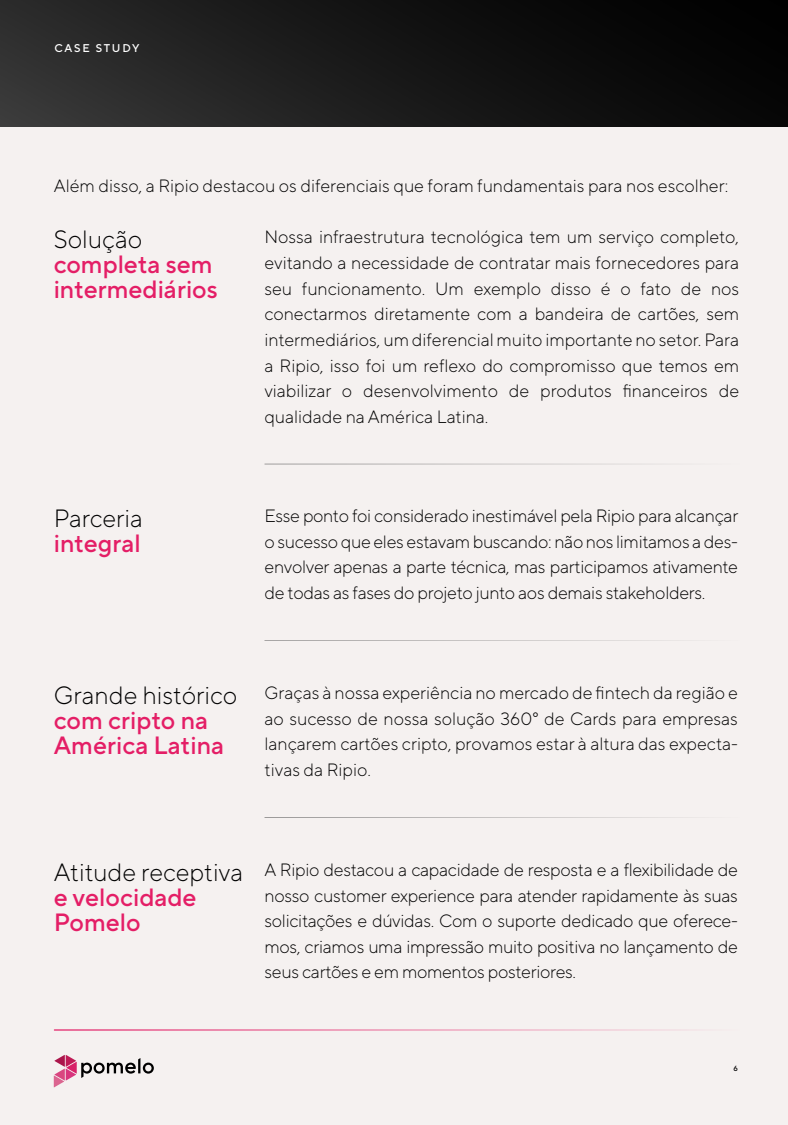
<style>
.page{position:relative;width:788px;height:1125px;background:#f5f1f0}
.page>*{position:absolute;margin:0;border:0;box-sizing:border-box;transform-origin:0 0}
.t1{font:500 25px/25px "TT Norms Pro";color:#e41e66}
.t2{font:300 25px "TT Norms Pro";color:#000}
.t3{font:300 17.81px/25.6px "TT Norms Pro";color:#000;text-align:justify}
.t4{font:500 11.25px "TT Norms Pro";letter-spacing:.16em;color:#fff}
.t5{font:500 7.5px "TT Norms Pro";color:#000}
</style>
<div class="page">
<div style="left:0;top:0;width:788px;height:127px;background:linear-gradient(to right,#313131,#000)"></div>
<svg style="left:54px;top:1055px;width:100px;height:32px"></svg>
<hr style="left:54px;top:1029px;width:685px;height:2px;background:#fff">
<hr style="left:265px;top:464px;width:474px;height:1px;background:#fff">
<hr style="left:265px;top:640px;width:474px;height:1px;background:#fff">
<hr style="left:265px;top:817px;width:474px;height:1px;background:#fff">
<p class="t4" style="left:54px;top:40px;width:87px">CASE STUDY</p>
<p class="t3" style="left:54px;top:172px;width:676px">Além disso, a Ripio destacou os diferenciais que foram fundamentais para nos escolher:</p>
<h1 class="t2" style="left:54px;top:224px;width:90px">Solução</h1>
<h1 class="t1" style="left:54px;top:251px;width:165px">completa sem intermediários</h1>
<p class="t3" style="left:264px;top:224px;width:476px">Nossa infraestrutura tecnológica tem um serviço completo, evitando a necessidade de contratar mais fornecedores para seu funcionamento. Um exemplo disso é o fato de nos conectarmos diretamente com a bandeira de cartões, sem intermediários, um diferencial muito importante no setor. Para a Ripio, isso foi um reflexo do compromisso que temos em viabilizar o desenvolvimento de produtos financeiros de qualidade na América Latina.</p>
<h1 class="t2" style="left:54px;top:502px;width:91px">Parceria</h1>
<h1 class="t1" style="left:54px;top:530px;width:88px">integral</h1>
<p class="t3" style="left:264px;top:503px;width:475px">Esse ponto foi considerado inestimável pela Ripio para alcançar o sucesso que eles estavam buscando: não nos limitamos a des&shy;envolver apenas a parte técnica, mas participamos ativamente de todas as fases do projeto junto aos demais stakeholders.</p>
<h1 class="t2" style="left:54px;top:679px;width:185px">Grande histórico</h1>
<h1 class="t1" style="left:54px;top:707px;width:172px">com cripto na<br>América Latina</h1>
<p class="t3" style="left:264px;top:679px;width:475px">Graças à nossa experiência no mercado de fintech da região e ao sucesso de nossa solução 360° de Cards para empresas lançarem cartões cripto, provamos estar à altura das expecta&shy;tivas da Ripio.</p>
<h1 class="t2" style="left:54px;top:856px;width:191px">Atitude receptiva</h1>
<h1 class="t1" style="left:54px;top:884px;width:144px">e velocidade<br>Pomelo</h1>
<p class="t3" style="left:264px;top:856px;width:475px">A Ripio destacou a capacidade de resposta e a flexibilidade de nosso customer experience para atender rapidamente às suas solicitações e dúvidas. Com o suporte dedicado que oferece&shy;mos, criamos uma impressão muito positiva no lançamento de seus cartões e em momentos posteriores.</p>
<p class="t5" style="left:733px;top:1063px;width:6px">6</p>
</div>
